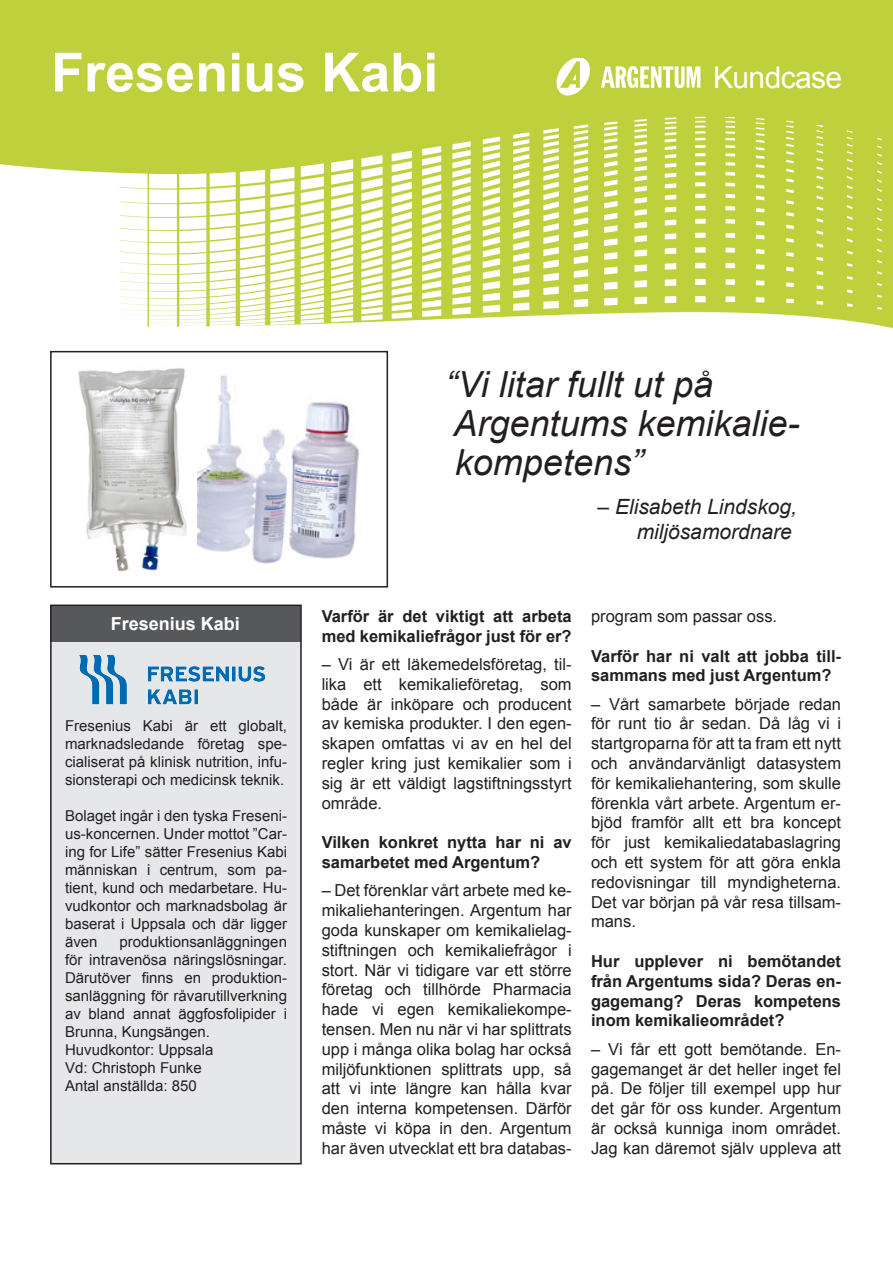
<style>
.page{position:relative;width:893px;height:1263px;background:#fff}
.page>*{position:absolute;margin:0;border:0;box-sizing:border-box;transform-origin:0 0}
.t1{font:700 54px "Arial";color:#fff}
.t2{font:italic 36px/39px "Arial";color:#231f20}
.t3{font:30px "Arial";letter-spacing:-.02em;color:#fff}
.t4{font:italic 21px/25.2px "Arial";color:#231f20;text-align:right}
.t5{font:700 18px "Arial";color:#fff}
.t6{font:16.5px/19.8px "Arial";color:#231f20;text-align:justify}
.t7{font:700 16.5px/19.8px "Arial";color:#231f20}
.t8{font:15px/18px "Arial";color:#231f20;text-align:justify}
</style>
<div class="page">
<img style="left:0;top:0;width:893px;height:446px">
<div style="left:51px;top:605px;width:250px;height:559px;background:#e6e7e9"></div>
<div style="left:51px;top:605px;width:250px;height:37px;background:#57585a"></div>
<div style="left:50px;top:604px;width:252px;height:560px;border:2px solid #231f20"></div>
<img style="left:197px;top:367px;width:178px;height:197px">
<img style="left:75px;top:358px;width:122px;height:214px">
<div style="left:50px;top:351px;width:338px;height:236px;border:2px solid #231f20"></div>
<img style="left:79px;top:655px;width:186px;height:50px">
<svg style="left:556px;top:58px;width:36px;height:38px"></svg>
<svg style="left:601px;top:66px;width:99px;height:22px"></svg>
<p class="t1" style="left:51px;top:36px;width:389px">Fresenius Kabi</p>
<p class="t3" style="left:713px;top:58px;width:131px">Kundcase</p>
<p class="t2" style="left:446px;top:365px;width:355px">“Vi litar fullt ut på<br>Argentums kemikalie&shy;kompetens”</p>
<p class="t4" style="left:597px;top:494px;width:201px">– Elisabeth Lindskog, miljösamordnare</p>
<p class="t5" style="left:111px;top:612px;width:131px">Fresenius Kabi</p>
<p class="t8" style="left:65px;top:716px;width:223px">Fresenius Kabi är ett globalt, marknadsledande företag spe&shy;cialiserat på klinisk nutrition, infu&shy;sionsterapi och medicinsk teknik.</p>
<p class="t8" style="left:65px;top:806px;width:223px">Bolaget ingår i den tyska Freseni&shy;us-koncernen. Under mottot ”Car&shy;ing for Life” sätter Fresenius Kabi människan i centrum, som pa&shy;tient, kund och medarbetare. Hu&shy;vudkontor och marknadsbolag är baserat i Uppsala och där ligger även</p>
<p class="t8" style="left:65px;top:932px;width:223px;text-indent:54px">produktionsanläggningen för intravenösa näringslösningar.<br>Därutöver finns en produktion&shy;sanläggning för råvarutillverkning av bland annat äggfosfolipider i Brunna, Kungsängen.</p>
<p class="t8" style="left:65px;top:1040px;width:150px">Huvudkontor: Uppsala</p>
<p class="t8" style="left:65px;top:1058px;width:138px">Vd: Christoph Funke</p>
<p class="t8" style="left:65px;top:1076px;width:133px">Antal anställda: 850</p>
<p class="t7" style="left:322px;top:607px;width:252px">Varför är det viktigt att arbeta med kemikaliefrågor just för er?</p>
<p class="t6" style="left:322px;top:654px;width:252px">– Vi är ett läkemedelsföretag, til&shy;lika ett kemikalieföretag, som både är inköpare och producent av kemiska produkter. I den egen&shy;skapen omfattas vi av en hel del regler kring just kemikalier som i sig är ett väldigt lagstiftningsstyrt område.</p>
<p class="t7" style="left:322px;top:833px;width:252px">Vilken konkret nytta har ni av samarbetet med Argentum?</p>
<p class="t6" style="left:322px;top:881px;width:252px">– Det förenklar vårt arbete med ke&shy;mikaliehanteringen. Argentum har goda kunskaper om kemikalielag&shy;stiftningen och kemikaliefrågor i stort. När vi tidigare var ett större företag och tillhörde Pharmacia hade vi egen kemikaliekompe&shy;tensen. Men nu när vi har splittrats upp i många olika bolag har också miljöfunktionen splittrats upp, så att vi inte längre kan hålla kvar den interna kompetensen. Därför måste vi köpa in den. Argentum har även utvecklat ett bra databas-</p>
<p class="t6" style="left:591px;top:606px;width:188px">program som passar oss.</p>
<p class="t7" style="left:591px;top:646px;width:252px">Varför har ni valt att jobba till&shy;sammans med just Argentum?</p>
<p class="t6" style="left:591px;top:694px;width:252px">– Vårt samarbete började redan för runt tio år sedan. Då låg vi i startgroparna för att ta fram ett nytt och användarvänligt datasystem för kemikaliehantering, som skulle förenkla vårt arbete. Argentum er&shy;bjöd framför allt ett bra koncept för just kemikaliedatabaslagring och ett system för att göra enkla redovisningar till myndigheterna.<br>Det var början på vår resa tillsam&shy;mans.</p>
<p class="t7" style="left:591px;top:952px;width:252px;text-align:justify">Hur upplever ni bemötandet från Argentums sida? Deras en&shy;gagemang? Deras kompetens inom kemikalieområdet?</p>
<p class="t6" style="left:591px;top:1039px;width:252px">– Vi får ett gott bemötande. En&shy;gagemanget är det heller inget fel på. De följer till exempel upp hur det går för oss kunder. Argentum är också kunniga inom området.<br>Jag kan däremot själv uppleva att</p>
</div>
